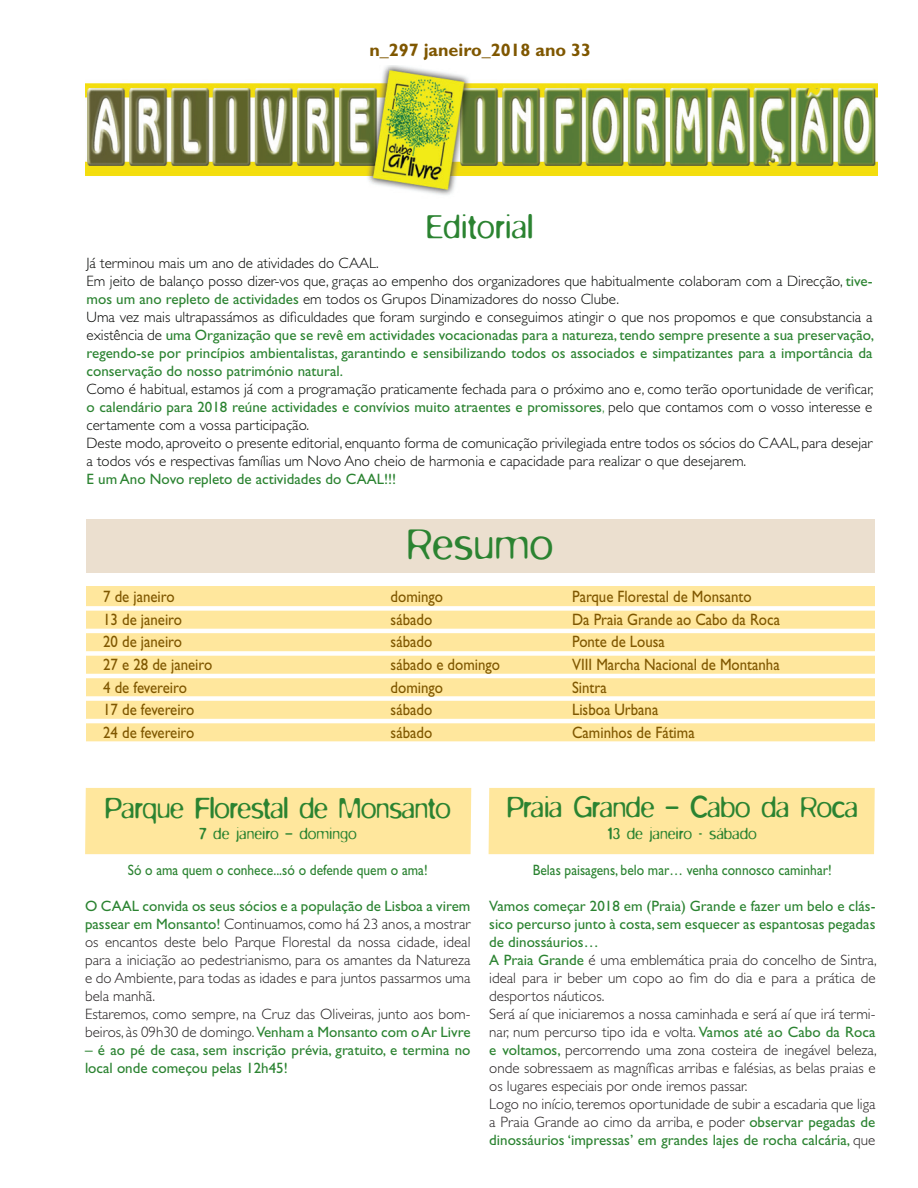
<style>
.page{position:relative;width:918px;height:1188px;background:#fff}
.page>*{position:absolute;margin:0;border:0;box-sizing:border-box;transform-origin:0 0}
.t1{font:300 49.5px "Blur";color:#2b8331;scale:.9 1}
.t2{font:300 37.5px "Blur";color:#2b8331;scale:.9 1}
.t3{font:300 33px "Blur";letter-spacing:-.025em;color:#2b8331;scale:.9 1}
.t4{font:300 18px "Blur";color:#2b8331;scale:.9 1}
.t5{font:700 18px "Gill Sans";color:#7f5700}
.t6{font:16.5px "Gill Sans";color:#7f5700;scale:.9 1}
.t7{font:300 15px/18px "Gill Sans";color:#040503}
.t8{font:300 15px/18px "Gill Sans";color:#231f20}
.t9{font:15px/18px "Gill Sans";color:#2b8331}
.t10{font:15px "Gill Sans";color:#2b8331;scale:.9 1}
.s1{font-weight:400;color:#2b8331}
.s2{color:#2b8331}
</style>
<div class="page">
<div style="left:489px;top:788px;width:386px;height:66px;background:#ffe79d"></div>
<div style="left:86px;top:520px;width:789px;height:53px;background:#ebdfcf"></div>
<img style="left:85px;top:65px;width:792px;height:130px">
<div style="left:85px;top:788px;width:386px;height:66px;background:#ffe79d"></div>
<div style="left:86px;top:586px;width:789px;height:158px;background:#ffe79d"></div>
<div style="left:71px;top:606px;width:810px;height:5px;background:#fff"></div>
<hr style="left:71px;top:629px;width:810px;height:4px;background:#fff">
<div style="left:71px;top:651px;width:810px;height:5px;background:#fff"></div>
<hr style="left:71px;top:674px;width:810px;height:4px;background:#fff">
<div style="left:71px;top:696px;width:810px;height:5px;background:#fff"></div>
<hr style="left:75px;top:719px;width:809px;height:4px;background:#fff">
<div style="left:75px;top:741px;width:809px;height:5px;background:#fff"></div>
<p class="t5" style="left:369px;top:39px;width:223px">n_297 janeiro_2018 ano 33</p>
<h2 class="t2" style="left:426px;top:205px;width:121px">Editorial</h2>
<p class="t7" style="left:87px;top:255px;width:789px">Já terminou mais um ano de atividades do CAAL.<br>Em jeito de balanço posso dizer-vos que, graças ao empenho dos organizadores que habitualmente colaboram com a Direcção, <span class="s1">tive&shy;mos um ano repleto de actividades</span> em todos os Grupos Dinamizadores do nosso Clube.<br>Uma vez mais ultrapassámos as dificuldades que foram surgindo e conseguimos atingir o que nos propomos e que consubstancia a existência de <span class="s1">uma Organização que se revê em actividades vocacionadas para a natureza, tendo sempre presente a sua preservação, regendo-se por princípios ambientalistas, garantindo e sensibilizando todos os associados e simpatizantes para a importância da conservação do nosso património natural.</span></p>
<p class="t7" style="left:87px;top:381px;width:789px">Como é habitual, estamos já com a programação praticamente fechada para o próximo ano e, como terão oportunidade de verificar, <span class="s1">o calendário para 2018 reúne actividades e convívios muito atraentes e promissores</span><span class="s2">,</span> pelo que contamos com o vosso interesse e certamente com a vossa participação.<br>Deste modo, aproveito o presente editorial, enquanto forma de comunicação privilegiada entre todos os sócios do CAAL, para desejar a todos vós e respectivas famílias um Novo Ano cheio de harmonia e capacidade para realizar o que desejarem.</p>
<p class="t9" style="left:87px;top:470px;width:311px">E um Ano Novo repleto de actividades do CAAL!!!</p>
<h1 class="t1" style="left:406px;top:516px;width:165px">Resumo</h1>
<p class="t6" style="left:103px;top:587px;width:81px">7 de janeiro</p>
<p class="t6" style="left:391px;top:587px;width:60px">domingo</p>
<p class="t6" style="left:572px;top:587px;width:201px">Parque Florestal de Monsanto</p>
<p class="t6" style="left:103px;top:610px;width:89px">13 de janeiro</p>
<p class="t6" style="left:391px;top:610px;width:48px">sábado</p>
<p class="t6" style="left:572px;top:610px;width:233px">Da Praia Grande ao Cabo da Roca</p>
<p class="t6" style="left:103px;top:632px;width:89px">20 de janeiro</p>
<p class="t6" style="left:391px;top:632px;width:48px">sábado</p>
<p class="t6" style="left:572px;top:632px;width:105px">Ponte de Lousa</p>
<p class="t6" style="left:103px;top:655px;width:123px">27 e 28 de janeiro</p>
<p class="t6" style="left:391px;top:655px;width:123px">sábado e domingo</p>
<p class="t6" style="left:572px;top:655px;width:232px">VIII Marcha Nacional de Montanha</p>
<p class="t6" style="left:103px;top:678px;width:95px">4 de fevereiro</p>
<p class="t6" style="left:391px;top:678px;width:60px">domingo</p>
<p class="t6" style="left:572px;top:678px;width:40px">Sintra</p>
<p class="t6" style="left:103px;top:700px;width:103px">17 de fevereiro</p>
<p class="t6" style="left:391px;top:700px;width:48px">sábado</p>
<p class="t6" style="left:572px;top:700px;width:97px">Lisboa Urbana</p>
<p class="t6" style="left:103px;top:723px;width:103px">24 de fevereiro</p>
<p class="t6" style="left:391px;top:723px;width:48px">sábado</p>
<p class="t6" style="left:572px;top:723px;width:138px">Caminhos de Fátima</p>
<h3 class="t3" style="left:105px;top:789px;width:386px">Parque Florestal de Monsanto</h3>
<p class="t4" style="left:199px;top:824px;width:177px">7 de janeiro – domingo</p>
<p class="t10" style="left:128px;top:862px;width:335px">Só o ama quem o conhece...só o defende quem o ama!</p>
<p class="t8" style="left:85px;top:898px;width:387px"><span class="s1">O CAAL convida os seus sócios e a população de Lisboa a virem passear em Monsanto!</span> Continuamos, como há 23 anos, a mostrar os encantos deste belo Parque Florestal da nossa cidade, ideal para a iniciação ao pedestrianismo, para os amantes da Natureza e do Ambiente, para todas as idades e para juntos passarmos uma bela manhã.<br>Estaremos, como sempre, na Cruz das Oliveiras, junto aos bom&shy;beiros, às 09h30 de domingo. <span class="s1">Venham a Monsanto com o Ar Livre</span></p>
<p class="t9" style="left:85px;top:1041px;width:387px">– é ao pé de casa, sem inscrição prévia, gratuito, e termina no local onde começou pelas 12h45!</p>
<h3 class="t3" style="left:506px;top:789px;width:393px">Praia Grande – Cabo da Roca</h3>
<p class="t4" style="left:608px;top:823px;width:167px">13 de janeiro - sábado</p>
<p class="t10" style="left:533px;top:861px;width:334px">Belas paisagens, belo mar… venha connosco caminhar!</p>
<p class="t8" style="left:489px;top:897px;width:389px"><span class="s1">Vamos começar 2018 em (Praia) Grande e fazer um belo e clás&shy;sico percurso junto à costa, sem esquecer as espantosas pegadas de dinossáurios…<br>A Praia Grande</span> é uma emblemática praia do concelho de Sintra, ideal para ir beber um copo ao fim do dia e para a prática de desportos náuticos.<br>Será aí que iniciaremos a nossa caminhada e será aí que irá termi&shy;nar, num percurso tipo ida e volta. <span class="s1">Vamos até ao Cabo da Roca e voltamos,</span> percorrendo uma zona costeira de inegável beleza, onde sobressaem as magníficas arribas e falésias, as belas praias e os lugares especiais por onde iremos passar.<br>Logo no início, teremos oportunidade de subir a escadaria que liga a Praia Grande ao cimo da arriba, e poder <span class="s1">observar pegadas de dinossáurios ‘impressas’ em grandes lajes de rocha calcária,</span> que</p>
</div>
